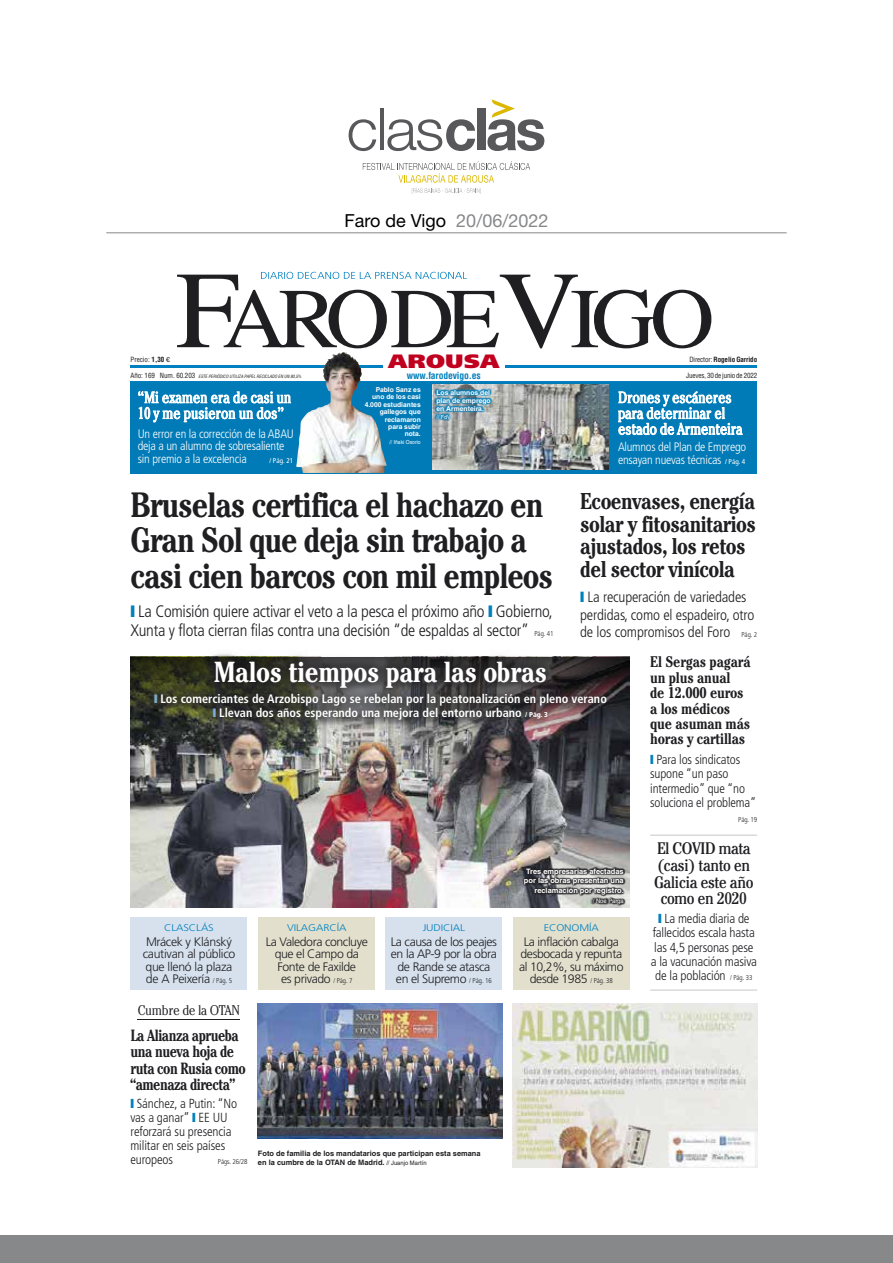
<style>
.page{position:relative;width:893px;height:1263px;background:#fff}
.page>*{position:absolute;margin:0;border:0;box-sizing:border-box;transform-origin:0 0}
.t1{font:700 condensed 35.1px/35.1px "Cheltenham";letter-spacing:-.035em;color:#1f1e21;scale:.95 1}
.t2{font:700 condensed 28.95px "Cheltenham";letter-spacing:-.015em;color:#fff}
.t3{font:700 condensed 22.8px/22.8px "Cheltenham";letter-spacing:-.03em;color:#1f1e21;scale:.95 1}
.t4{font:900 19.35px "Frutiger";letter-spacing:.015em;color:#c1001f;scale:1.2 1}
.t5{font:18px "Helvetica Neue";color:#000}
.t6{font:300 condensed 16.65px/19.4px "Frutiger";letter-spacing:-.015em;color:#1f1e21}
.t7{font:condensed 16.65px/16.6px "Cheltenham";letter-spacing:-.02em;color:#1f1e21;text-align:center;scale:1.05 1}
.t8{font:700 condensed 16.2px/16.2px "Cheltenham";letter-spacing:-.035em;color:#1f1e21;scale:.9 1}
.t9{font:300 condensed 15.75px/15.8px "Cheltenham";letter-spacing:-.01em;color:#fff;scale:1.05 1}
.t10{font:700 condensed 15.3px/15.3px "Cheltenham";letter-spacing:-.015em;color:#1f1e21;scale:.95 1}
.t11{font:300 condensed 14.85px/17.5px "Frutiger";letter-spacing:-.01em;color:#1f1e21}
.t12{font:300 condensed 14.1px "Cheltenham";letter-spacing:-.02em;color:#1f1e21;scale:1.1 1}
.t13{font:300 condensed 13.2px/14.4px "Frutiger";letter-spacing:-.01em;color:#1f1e21}
.t14{font:300 12.3px/12.5px "Frutiger";letter-spacing:-.035em;color:#1f1e21;text-align:center}
.t15{font:300 condensed 12.3px/12.8px "Frutiger";letter-spacing:-.015em;color:#fff}
.t16{font:700 condensed 12.3px/14px "Frutiger";color:#fff;text-align:center}
.t17{font:300 9.6px "Frutiger";letter-spacing:-.01em;color:#0080be;scale:1.15 1}
.t18{font:700 condensed 9.6px "Helvetica";letter-spacing:-.015em;color:#0080be}
.t19{font:700 7.5px/9.6px "Helvetica";color:#1f1e21}
.t20{font:700 7.5px/9.6px "Helvetica";color:#fff;text-align:right}
.t21{font:condensed 7.05px "Helvetica";letter-spacing:-.025em;color:#1f1e21}
.t22{font:300 condensed 7.05px "Frutiger";letter-spacing:-.01em;color:#1f1e21}
.t23{font:700 condensed 7.05px "Helvetica";letter-spacing:-.015em;color:#1f1e21}
.t24{font:condensed 7.05px "Frutiger";color:#fff}
.t25{font:700 6.75px/7.5px "Helvetica";color:#fff;text-align:justify}
.t26{font:6.15px "Helvetica";color:#fff;scale:.95 1}
.t27{font:5.55px "Helvetica";color:#fff;scale:.9 1}
.t28{font:5.55px "Helvetica";color:#fff;scale:.95 1}
.t29{font:italic condensed 4.35px "Helvetica";letter-spacing:-.01em;color:#1f1e21}
.s1{color:#87888a}
.s2{font-weight:700}
.s3{font-family:"Univers";font-stretch:normal}
.s4{font-weight:400}
.s5{font-style:normal;font-size:7.05px}
.s6{font-weight:400;font-size:7.05px}
.s7{color:#0080be}
.s8{color:#7daed6}
.s9{font-weight:900;font-size:7.05px}
.s10{font-stretch:condensed;font-size:7.05px}
.s11{font-weight:400;font-size:6.15px}
.s12{font-size:7.05px}
</style>
<div class="page">
<div style="left:0;top:1235px;width:893px;height:28px;background:#87888a"></div>
<hr style="left:106px;top:232px;width:681px;height:1px;background:#87888a">
<svg style="left:349px;top:119px;width:27px;height:32px"></svg>
<hr style="left:380px;top:109px;width:4px;height:41px;background:#58585a">
<svg style="left:387px;top:119px;width:88px;height:32px"></svg>
<div style="left:477px;top:109px;width:8px;height:41px;background:#58585a"></div>
<svg style="left:487px;top:99px;width:57px;height:52px"></svg>
<svg style="left:363px;top:161px;width:167px;height:33px"></svg>
<hr style="left:130px;top:365px;width:627px;height:3px;background:#0080be">
<hr style="left:130px;top:381px;width:627px;height:1px;background:#0080be">
<svg style="left:177px;top:272px;width:534px;height:76px"></svg>
<div style="left:383px;top:354px;width:121px;height:14px;background:#fff"></div>
<img style="left:130px;top:745px;width:500px;height:162px">
<img style="left:130px;top:654px;width:500px;height:91px">
<img style="left:510px;top:834px;width:116px;height:72px">
<div style="left:258px;top:917px;width:117px;height:73px;background:#e2e0cd"></div>
<div style="left:130px;top:917px;width:117px;height:73px;background:#d6e1ed"></div>
<div style="left:385px;top:917px;width:117px;height:73px;background:#d6e1ed"></div>
<div style="left:513px;top:917px;width:117px;height:73px;background:#e2e0cd"></div>
<div style="left:130px;top:382px;width:627px;height:91px;background:#007bb7"></div>
<img style="left:432px;top:385px;width:176px;height:84px">
<svg style="left:618px;top:391px;width:125px;height:45px"></svg>
<img style="left:434px;top:386px;width:68px;height:36px">
<img style="left:296px;top:352px;width:91px;height:121px">
<svg style="left:138px;top:391px;width:153px;height:32px"></svg>
<img style="left:353px;top:383px;width:34px;height:77px">
<img style="left:258px;top:1004px;width:244px;height:134px">
<hr style="left:138px;top:1019px;width:102px;height:1px;background:#1f1e21">
<hr style="left:650px;top:835px;width:107px;height:1px;background:#1f1e21">
<hr style="left:650px;top:990px;width:107px;height:1px;background:#1f1e21">
<img style="left:513px;top:1004px;width:244px;height:163px">
<h3 class="t5" style="left:345px;top:210px;width:205px">Faro de Vigo <span class="s1">20/06/2022</span></h3>
<p class="t21" style="left:130px;top:355px;width:41px">Precio: <span class="s2">1,30</span> <span class="s3">€</span></p>
<h3 class="t4" style="left:388px;top:350px;width:94px">AROUSA</h3>
<p class="t23" style="left:689px;top:355px;width:69px"><span class="s4">Director:</span> Rogelio Garrido</p>
<p class="t29" style="left:130px;top:373px;width:173px"><span class="s5">Año: 169 Num. 60.203</span> ESTE PERIÓDICO UTILIZA PAPEL RECICLADO EN UN 80,5%</p>
<p class="t18" style="left:407px;top:370px;width:75px">www.farodevigo.es</p>
<p class="t21" style="left:686px;top:371px;width:72px">Jueves, 30 de junio de 2022</p>
<p class="t9" style="left:138px;top:389px;width:148px">“Mi examen era de casi un<br>10 y me pusieron un dos”</p>
<p class="t15" style="left:138px;top:427px;width:157px">Un error en la corrección de la ABAU deja a un alumno de sobresaliente sin premio a la excelencia</p>
<p class="t24" style="left:269px;top:456px;width:25px">/ Pág. 21</p>
<p class="t25" style="left:365px;top:385px;width:58px;text-align:right">Pablo Sanz es uno de los casi<br>4.000 estudiantes gallegos que reclamaron<br>para subir<br>nota.</p>
<p class="t27" style="left:390px;top:439px;width:36px">// Iñaki Osorio</p>
<p class="t25" style="left:436px;top:388px;width:56px;line-height:7.9px">Los alumnos del plan de emprego en Armenteira.</p>
<p class="t28" style="left:436px;top:414px;width:16px">// FdV</p>
<p class="t9" style="left:618px;top:389px;width:120px">Drones y escáneres para determinar el estado de Armenteira</p>
<p class="t15" style="left:618px;top:440px;width:130px">Alumnos del Plan de Emprego ensayan nuevas técnicas <span class="s6">/ Pág. 4</span></p>
<h1 class="t1" style="left:130px;top:487px;width:446px">Bruselas certifica el hachazo en<br>Gran Sol que deja sin trabajo a casi cien barcos con mil empleos</h1>
<h3 class="t6" style="left:130px;top:602px;width:424px"><span class="s7">❙</span> La Comisión quiere activar el veto a la pesca el próximo año <span class="s7">❙</span> Gobierno,<br>Xunta y flota cierran filas contra una decisión “de espaldas al sector”</h3>
<p class="t22" style="left:534px;top:630px;width:21px">Pág. 41</p>
<h3 class="t3" style="left:580px;top:489px;width:187px">Ecoenvases, energía solar y fitosanitarios ajustados, los retos del sector vinícola</h3>
<p class="t11" style="left:580px;top:588px;width:176px"><span class="s7">❙</span> La recuperación de variedades perdidas, como el espadeiro, otro de los compromisos del Foro</p>
<p class="t22" style="left:741px;top:631px;width:17px">Pág. 2</p>
<h2 class="t2" style="left:214px;top:654px;width:335px">Malos tiempos para las obras</h2>
<p class="t16" style="left:154px;top:692px;width:454px"><span class="s8">❙</span> Los comerciantes de Arzobispo Lago se rebelan por la peatonalización en pleno verano <span class="s8">❙</span> Llevan dos años esperando una mejora del entorno urbano <span class="s9">/ Pág. 3</span></p>
<p class="t17" style="left:164px;top:922px;width:45px">CLASCLÁS</p>
<p class="t14" style="left:143px;top:935px;width:94px;text-align:left">Mrácek y Klánský cautivan al público que llenó la plaza de A Peixería <span class="s10">/ Pág. 5</span></p>
<p class="t12" style="left:138px;top:1001px;width:94px">Cumbre de la OTAN</p>
<h3 class="t8" style="left:130px;top:1027px;width:130px">La Alianza aprueba una nueva hoja de ruta con Rusia como “amenaza directa”</h3>
<p class="t13" style="left:130px;top:1096px;width:108px"><span class="s7">❙</span> Sánchez, a Putin: “No vas a ganar” <span class="s7">❙</span> EE UU reforzará su presencia militar en seis países europeos</p>
<p class="t22" style="left:218px;top:1157px;width:31px">Págs. 26/28</p>
<p class="t17" style="left:287px;top:922px;width:53px">VILAGARCÍA</p>
<p class="t14" style="left:266px;top:935px;width:104px">La Valedora concluye que el Campo da<br>Fonte de Faxilde<br>es privado <span class="s10">/ Pág. 7</span></p>
<p class="t17" style="left:423px;top:922px;width:38px">JUDICIAL</p>
<p class="t14" style="left:391px;top:935px;width:108px">La causa de los peajes en la AP-9 por la obra de Rande se atasca en el Supremo <span class="s10">/ Pág. 16</span></p>
<p class="t19" style="left:258px;top:1148px;width:224px">Foto de familia de los mandatarios que participan esta semana en la cumbre de la OTAN de Madrid. <span class="s11">// Juanjo Martín</span></p>
<p class="t20" style="left:524px;top:866px;width:101px">Tres empresarias afectadas por las obras presentan una reclamación por registro.</p>
<p class="t26" style="left:591px;top:897px;width:36px">// Noé Parga</p>
<p class="t17" style="left:544px;top:922px;width:50px">ECONOMÍA</p>
<p class="t14" style="left:519px;top:935px;width:106px">La inflación cabalga desbocada y repunta al 10,2%, su máximo desde 1985 <span class="s10">/ Pág. 38</span></p>
<p class="t10" style="left:650px;top:654px;width:107px">El Sergas pagará un plus anual<br>de 12.000 euros a los médicos que asuman más horas y cartillas</p>
<p class="t13" style="left:650px;top:752px;width:108px"><span class="s7">❙</span> Para los sindicatos supone “un paso intermedio” que “no soluciona el problema”</p>
<p class="t22" style="left:738px;top:815px;width:21px">Pág. 19</p>
<h3 class="t7" style="left:654px;top:840px;width:96px">El COVID mata (casi) tanto en<br>Galicia este año como en 2020</h3>
<p class="t13" style="left:651px;top:911px;width:108px;text-align:center"><span class="s7">❙</span> La media diaria de fallecidos escala hasta las 4,5 personas pese a la vacunación masiva de la población <span class="s12">/ Pág. 33</span></p>
</div>
